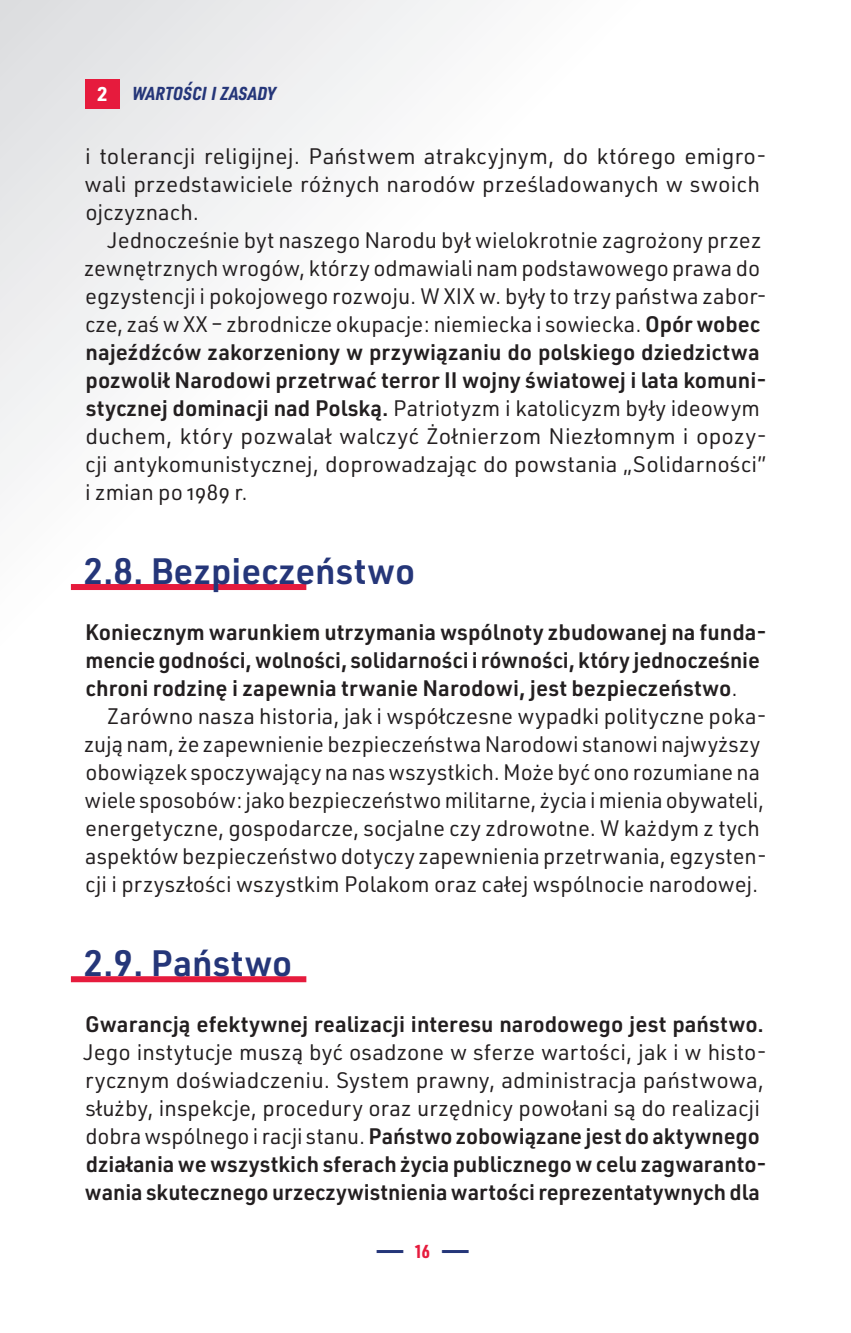
<style>
.page{position:relative;width:851px;height:1333px;background:#fff}
.page>*{position:absolute;margin:0;border:0;box-sizing:border-box;transform-origin:0 0}
.t1{font:600 36px "URWDIN";color:#253679}
.t2{font:italic 600 24px "URWDIN Cond";letter-spacing:.01em;color:#253679}
.t3{font:700 24px "URWDIN";color:#253679;scale:2 1}
.t4{font:22px/28px "URWDIN";color:#231f20}
.t5{font:600 22px/28px "URWDIN";color:#231f20}
.s1{font-family:"URWDIN";font-weight:700;font-style:normal;font-size:19.6px;color:#fff}
.s2{font-weight:600}
.s3{font-weight:400}
.s4{font-family:"URWDIN Cond";font-weight:600;color:#e61b3d}
</style>
<div class="page">
<svg style="left:0;top:0;width:478px;height:983px"></svg>
<div style="left:85px;top:79px;width:35px;height:29px;background:#e61b3d"></div>
<div style="left:71px;top:584px;width:235px;height:6px;background:#e61b3d"></div>
<div style="left:71px;top:976px;width:235px;height:6px;background:#e61b3d"></div>
<svg style="left:187px;top:484px;width:42px;height:19px"></svg>
<p class="t2" style="left:97px;top:76px;width:180px"><span class="s1">2</span> WARTOŚCI I ZASADY</p>
<p class="t4" style="left:85px;top:141px;width:683px">i tolerancji religijnej. Państwem atrakcyjnym, do którego emigro&shy;wali przedstawiciele różnych narodów prześladowanych w swoich ojczyznach.</p>
<p class="t4" style="left:84px;top:225px;width:684px;text-indent:23px">Jednocześnie byt naszego Narodu był wielokrotnie zagrożony przez zewnętrznych wrogów, którzy odmawiali nam podstawowego prawa do egzystencji i pokojowego rozwoju. W XIX w. były to trzy państwa zabor&shy;cze, zaś w XX – zbrodnicze okupacje: niemiecka i sowiecka. <span class="s2">Opór wobec najeźdźców zakorzeniony w przywiązaniu do polskiego dziedzictwa pozwolił Narodowi przetrwać terror II wojny światowej i lata komuni&shy;stycznej dominacji nad Polską.</span> Patriotyzm i katolicyzm były ideowym duchem, który pozwalał walczyć Żołnierzom Niezłomnym i opozy&shy;cji antykomunistycznej, doprowadzając do powstania „Solidarności” i zmian po</p>
<p class="t4" style="left:234px;top:477px;width:15px">r.</p>
<h1 class="t1" style="left:84px;top:546px;width:333px">2.8. Bezpieczeństwo</h1>
<p class="t5" style="left:85px;top:617px;width:683px">Koniecznym warunkiem utrzymania wspólnoty zbudowanej na funda&shy;mencie godności, wolności, solidarności irówności, który jednocześnie chroni rodzinę i zapewnia trwanie Narodowi, jest bezpieczeństwo<span class="s3">.</span></p>
<p class="t4" style="left:84px;top:701px;width:684px;text-indent:23px">Zarówno nasza historia, jak i współczesne wypadki polityczne poka&shy;zują nam, że zapewnienie bezpieczeństwa Narodowi stanowi najwyższy obowiązek spoczywający na nas wszystkich. Może być ono rozumiane na wiele sposobów: jako bezpieczeństwo militarne, życia i mienia obywateli, energetyczne, gospodarcze, socjalne czy zdrowotne. W każdym z tych aspektów bezpieczeństwo dotyczy zapewnienia przetrwania, egzysten&shy;cji i przyszłości wszystkim Polakom oraz całej wspólnocie narodowej.</p>
<h1 class="t1" style="left:84px;top:938px;width:210px">2.9. Państwo</h1>
<p class="t5" style="left:85px;top:1009px;width:680px">Gwarancją efektywnej realizacji interesu narodowego jest państwo.</p>
<p class="t4" style="left:83px;top:1037px;width:685px">Jego instytucje muszą być osadzone w sferze wartości, jak i w histo&shy;rycznym doświadczeniu. System prawny, administracja państwowa, służby, inspekcje, procedury oraz urzędnicy powołani są do realizacji dobra wspólnego i racji stanu. <span class="s2">Państwo zobowiązane jest do aktywnego działania we wszystkich sferach życia publicznego w celu zagwaranto&shy;wania skutecznego urzeczywistnienia wartości reprezentatywnych dla</span></p>
<p class="t3" style="left:377px;top:1235px;width:47px">— <span class="s4">16</span> —</p>
</div>
